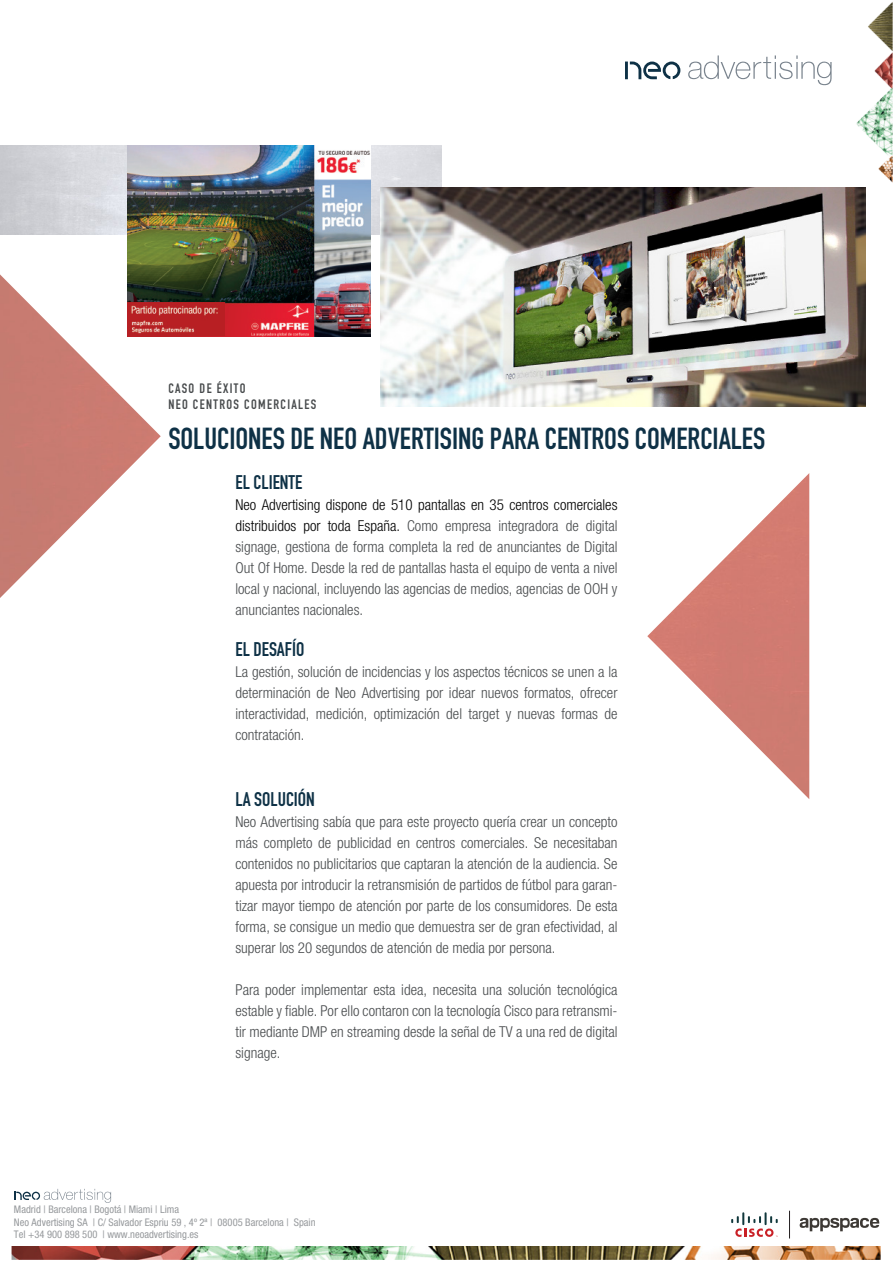
<style>
.page{position:relative;width:893px;height:1263px;background:#fff}
.page>*{position:absolute;margin:0;border:0;box-sizing:border-box;transform-origin:0 0}
.t1{font:30px "DIN Engschrift Std";color:#0e3146}
.t2{font:19.5px "DIN Engschrift Std";color:#0e3146}
.t3{font:300 condensed 15px/21px "Helvetica Neue LT Std";color:#484b4d;text-align:justify}
.t4{font:13.5px/16.2px "DIN Engschrift Std";letter-spacing:.1em;color:#484b4d}
.t5{font:condensed 10.5px/12.6px "Helvetica Neue LT Std";color:#979a9d}
.s1{color:#000001}
</style>
<div class="page">
<img style="left:0;top:146px;width:442px;height:88px">
<img style="left:128px;top:146px;width:243px;height:190px">
<img style="left:161px;top:302px;width:63px;height:34px">
<svg style="left:800px;top:1218px;width:79px;height:13px"></svg>
<hr style="left:625px;top:62px;width:3px;height:17px;background:#0e3146">
<svg style="left:630px;top:62px;width:50px;height:17px"></svg>
<svg style="left:688px;top:55px;width:144px;height:30px"></svg>
<img style="left:874px;top:52px;width:19px;height:34px">
<img style="left:868px;top:2px;width:25px;height:50px">
<img style="left:856px;top:86px;width:37px;height:69px">
<img style="left:879px;top:155px;width:14px;height:28px">
<svg style="left:14px;top:1189px;width:97px;height:14px"></svg>
<img style="left:0;top:274px;width:161px;height:324px">
<img style="left:647px;top:473px;width:162px;height:326px">
<img style="left:11px;top:1246px;width:870px;height:14px">
<svg style="left:731px;top:1212px;width:47px;height:25px"></svg>
<svg style="left:789px;top:1211px;width:1px;height:27px"></svg>
<img style="left:380px;top:187px;width:486px;height:219px">
<p class="t4" style="left:168px;top:380px;width:150px">CASO DE ÉXITO<br>NEO CENTROS COMERCIALES</p>
<h1 class="t1" style="left:168px;top:421px;width:598px">SOLUCIONES DE NEO ADVERTISING PARA CENTROS COMERCIALES</h1>
<h2 class="t2" style="left:235px;top:471px;width:68px">EL CLIENTE</h2>
<p class="t3" style="left:235px;top:494px;width:384px"><span class="s1">Neo Advertising dispone de 510 pantallas en 35 centros comerciales distribuidos por toda España.</span> Como empresa integradora de digital signage, gestiona de forma completa la red de anunciantes de Digital Out Of Home. Desde la red de pantallas hasta el equipo de venta a nivel local y nacional, incluyendo las agencias de medios, agencias de OOH y anunciantes nacionales.</p>
<h2 class="t2" style="left:235px;top:638px;width:70px">EL DESAFÍO</h2>
<p class="t3" style="left:235px;top:661px;width:384px">La gestión, solución de incidencias y los aspectos técnicos se unen a la determinación de Neo Advertising por idear nuevos formatos, ofrecer interactividad, medición, optimización del target y nuevas formas de contratación.</p>
<h2 class="t2" style="left:235px;top:787px;width:81px">LA SOLUCIÓN</h2>
<p class="t3" style="left:235px;top:811px;width:384px">Neo Advertising sabía que para este proyecto quería crear un concepto más completo de publicidad en centros comerciales. Se necesitaban contenidos no publicitarios que captaran la atención de la audiencia. Se apuesta por introducir la retransmisión de partidos de fútbol para garan&shy;tizar mayor tiempo de atención por parte de los consumidores. De esta forma, se consigue un medio que demuestra ser de gran efectividad, al superar los 20 segundos de atención de media por persona.</p>
<p class="t3" style="left:235px;top:979px;width:384px">Para poder implementar esta idea, necesita una solución tecnológica estable y fiable. Por ello contaron con la tecnología Cisco para retransmi&shy;tir mediante DMP en streaming desde la señal de TV a una red de digital signage.</p>
<p class="t5" style="left:14px;top:1203px;width:303px">Madrid | Barcelona | Bogotá | Miami | Lima<br>Neo Advertising SA | C/ Salvador Espriu 59 , 4º 2ª | 08005 Barcelona | Spain<br>Tel +34 900 898 500 | www.neoadvertising.es</p>
</div>
